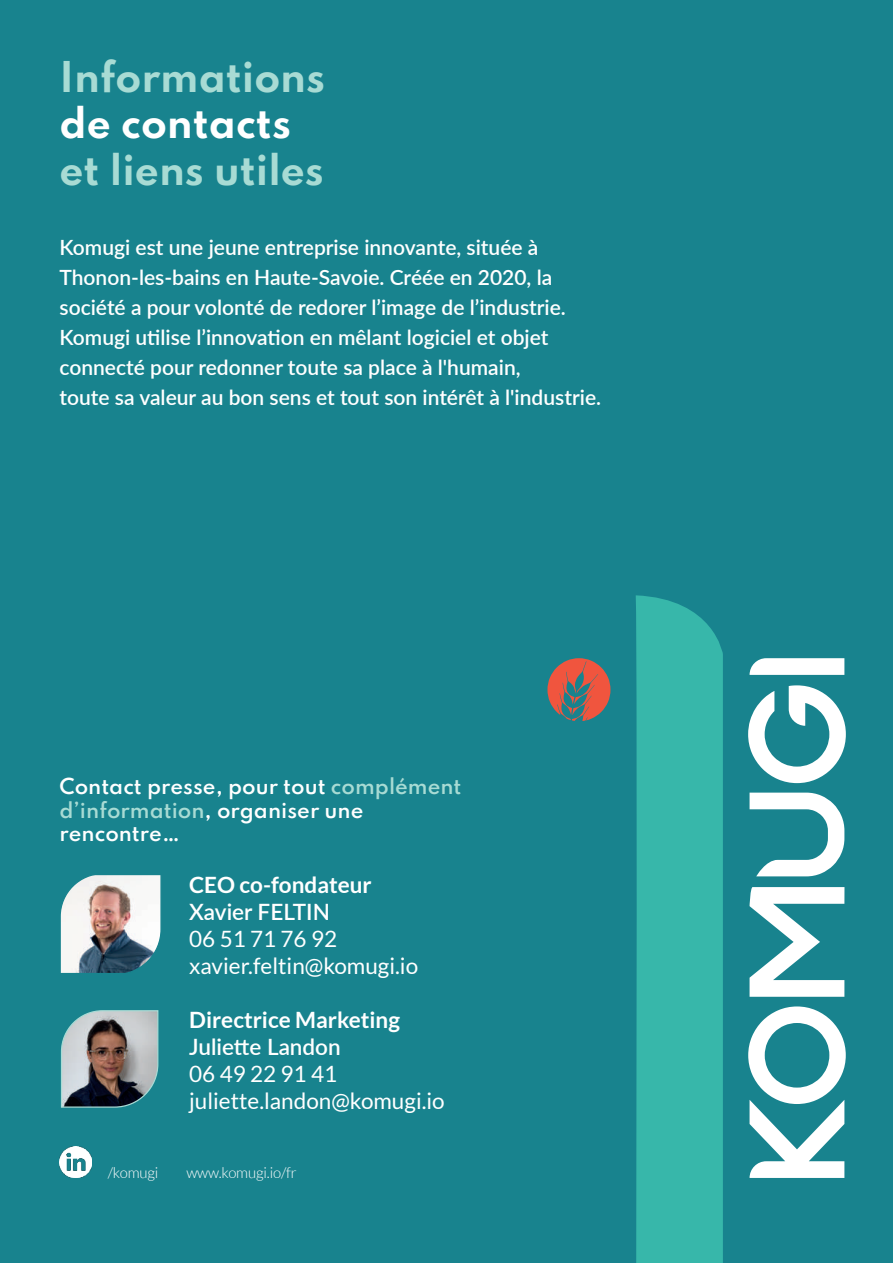
<style>
.page{position:relative;width:893px;height:1263px;background:#18838e}
.page>*{position:absolute;margin:0;border:0;box-sizing:border-box;transform-origin:0 0}
.t1{font:700 37.5px "Spartan";color:#a8dbd4}
.t2{font:700 37.5px "Spartan";color:#fff}
.t3{font:22.5px/27px "Lato";color:#fff}
.t4{font:700 22.5px "Lato";color:#fff}
.t5{font:600 22.5px "Lato";color:#fff}
.t6{font:600 21px/30px "Lato";color:#fff}
.t7{font:600 19.5px/23.4px "Spartan";color:#fff}
.t8{font:300 15px "Lato";letter-spacing:-.01em;color:#fff}
.s1{color:#a8dbd4}
</style>
<div class="page">
<div style="left:636px;top:595px;width:87px;height:668px;background:#37b7aa"></div>
<svg style="left:547px;top:658px;width:63px;height:63px"></svg>
<img style="left:60px;top:1146px;width:31px;height:32px">
<img style="left:60px;top:875px;width:101px;height:98px">
<svg style="left:748px;top:1006px;width:98px;height:172px"></svg>
<svg style="left:749px;top:887px;width:95px;height:110px"></svg>
<svg style="left:749px;top:793px;width:95px;height:83px"></svg>
<svg style="left:749px;top:658px;width:95px;height:17px"></svg>
<svg style="left:748px;top:685px;width:98px;height:98px"></svg>
<svg style="left:61px;top:1010px;width:97px;height:98px"></svg>
<h1 class="t1" style="left:60px;top:48px;width:267px">Informations</h1>
<h1 class="t2" style="left:60px;top:94px;width:233px">de contacts</h1>
<h1 class="t1" style="left:60px;top:141px;width:266px">et liens utiles</h1>
<p class="t6" style="left:60px;top:231px;width:543px">Komugi est une jeune entreprise innovante, située à Thonon-les-bains en Haute-Savoie. Créée en 2020, la société a pour volonté de redorer l’image de l’industrie.<br>Komugi utilise l’innovation en mêlant logiciel et objet connecté pour redonner toute sa place à l'humain,<br>toute sa valeur au bon sens et tout son intérêt à l'industrie.</p>
<p class="t7" style="left:60px;top:774px;width:403px">Contact presse, pour tout <span class="s1">complément d’information</span>, organiser une rencontre…</p>
<p class="t4" style="left:189px;top:872px;width:184px">CEO co-fondateur</p>
<p class="t5" style="left:189px;top:896px;width:142px">Xavier FELTIN</p>
<p class="t3" style="left:189px;top:925px;width:231px">06 51 71 76 92 xavier.feltin@komugi.io</p>
<p class="t4" style="left:189px;top:1007px;width:212px">Directrice Marketing</p>
<p class="t5" style="left:189px;top:1031px;width:153px">Juliette Landon</p>
<p class="t3" style="left:189px;top:1060px;width:257px">06 49 22 91 41 juliette.landon@komugi.io</p>
<p class="t8" style="left:108px;top:1164px;width:52px">/komugi</p>
<p class="t8" style="left:186px;top:1164px;width:112px">www.komugi.io/fr</p>
</div>
